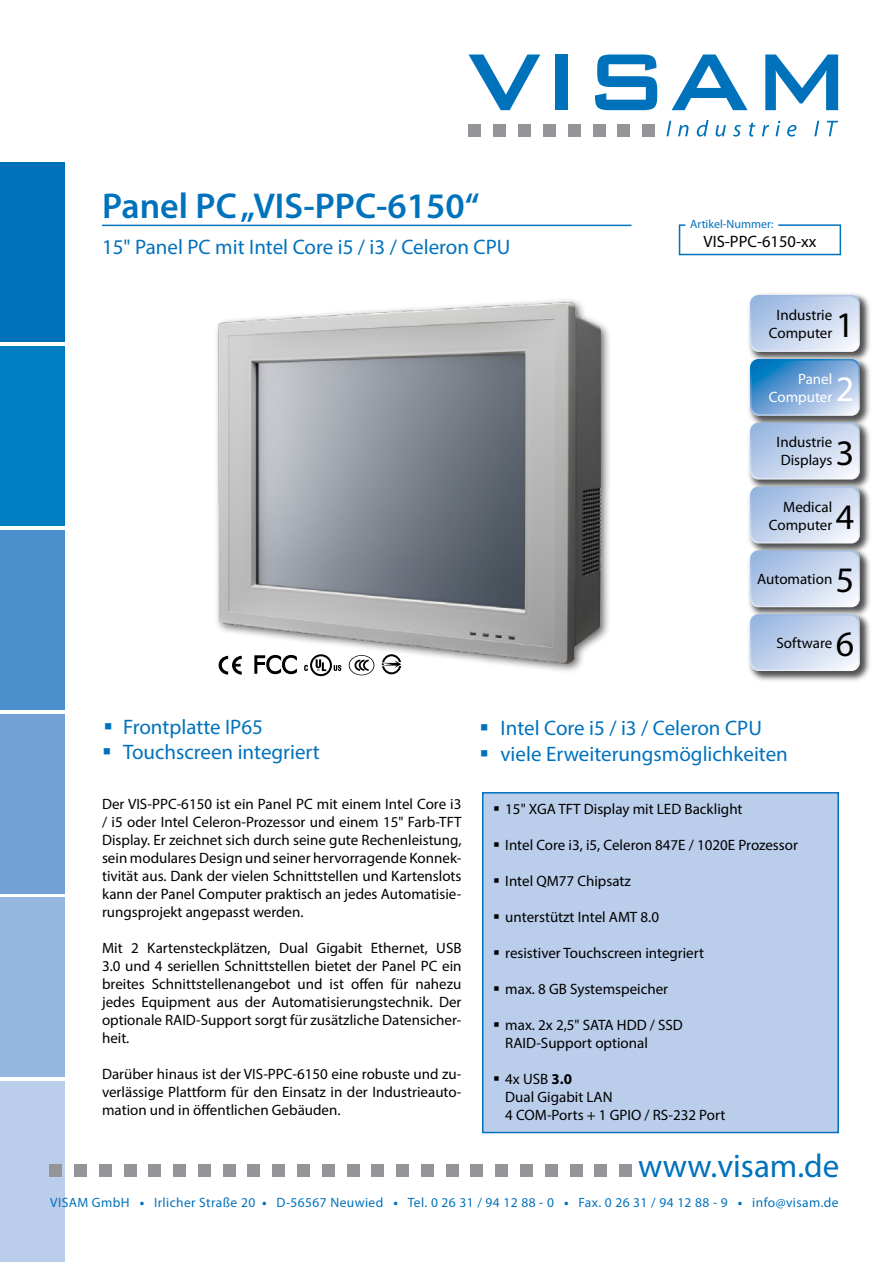
<style>
.page{position:relative;width:893px;height:1263px;background:#fff}
.page>*{position:absolute;margin:0;border:0;box-sizing:border-box;transform-origin:0 0}
.t1{font:600 36px "Myriad Pro";color:#0072bc}
.t2{font:36px "Myriad Pro";color:#000}
.t3{font:36px "Myriad Pro";color:#fff}
.t4{font:33px "Myriad Pro";color:#0072bc}
.t5{font:21px "Myriad Pro";color:#0072bc}
.t6{font:16.5px "Myriad Pro";color:#000}
.t7{font:15px/18px "Myriad Pro";color:#000}
.t8{font:15px/18px "Myriad Pro";color:#fff;text-align:right}
.t9{font:13.5px "Myriad Pro";letter-spacing:.03em;color:#0072bc}
.t10{font:12px "Myriad Pro";color:#0072bc}
.s1{font-weight:700}
</style>
<div class="page">
<div style="left:0;top:1081px;width:65px;height:181px;background:#bacdea"></div>
<div style="left:0;top:162px;width:65px;height:180px;background:#0072bc"></div>
<div style="left:0;top:346px;width:65px;height:180px;background:#007ec3"></div>
<div style="left:0;top:530px;width:65px;height:180px;background:#4a8ecc"></div>
<div style="left:0;top:714px;width:65px;height:179px;background:#72a1d5"></div>
<div style="left:0;top:897px;width:65px;height:180px;background:#95b6df"></div>
<div style="left:124px;top:1165px;width:12px;height:12px;background:#939598"></div>
<div style="left:149px;top:1165px;width:12px;height:12px;background:#939598"></div>
<div style="left:173px;top:1165px;width:13px;height:12px;background:#939598"></div>
<div style="left:198px;top:1165px;width:13px;height:12px;background:#939598"></div>
<div style="left:223px;top:1165px;width:12px;height:12px;background:#939598"></div>
<div style="left:248px;top:1165px;width:12px;height:12px;background:#939598"></div>
<div style="left:272px;top:1165px;width:13px;height:12px;background:#939598"></div>
<div style="left:50px;top:1164px;width:12px;height:13px;background:#939598"></div>
<div style="left:74px;top:1164px;width:13px;height:13px;background:#939598"></div>
<div style="left:99px;top:1164px;width:12px;height:13px;background:#939598"></div>
<div style="left:421px;top:1165px;width:13px;height:12px;background:#939598"></div>
<div style="left:446px;top:1165px;width:12px;height:12px;background:#939598"></div>
<div style="left:471px;top:1165px;width:12px;height:12px;background:#939598"></div>
<div style="left:495px;top:1165px;width:13px;height:12px;background:#939598"></div>
<div style="left:520px;top:1165px;width:13px;height:12px;background:#939598"></div>
<div style="left:545px;top:1165px;width:12px;height:12px;background:#939598"></div>
<div style="left:570px;top:1165px;width:12px;height:12px;background:#939598"></div>
<div style="left:297px;top:1164px;width:13px;height:13px;background:#939598"></div>
<div style="left:322px;top:1164px;width:12px;height:13px;background:#939598"></div>
<div style="left:347px;top:1164px;width:12px;height:13px;background:#939598"></div>
<div style="left:372px;top:1164px;width:12px;height:13px;background:#939598"></div>
<div style="left:396px;top:1164px;width:13px;height:13px;background:#939598"></div>
<div style="left:595px;top:1164px;width:12px;height:13px;background:#939598"></div>
<div style="left:619px;top:1164px;width:13px;height:13px;background:#939598"></div>
<svg style="left:679px;top:224px;width:162px;height:31px"></svg>
<img style="left:748px;top:293px;width:122px;height:62px">
<svg style="left:750px;top:295px;width:110px;height:57px;background:#c5d4ec"></svg>
<img style="left:748px;top:355px;width:122px;height:63px">
<svg style="left:750px;top:359px;width:110px;height:57px;background:#76a8d7"></svg>
<img style="left:748px;top:418px;width:122px;height:65px">
<svg style="left:750px;top:423px;width:110px;height:57px;background:#c4d3eb"></svg>
<img style="left:748px;top:483px;width:122px;height:63px">
<svg style="left:750px;top:487px;width:110px;height:56px;background:#c5d4ec"></svg>
<img style="left:748px;top:546px;width:122px;height:64px">
<svg style="left:750px;top:550px;width:110px;height:57px;background:#c5d4ec"></svg>
<img style="left:748px;top:610px;width:122px;height:71px">
<svg style="left:750px;top:614px;width:110px;height:57px;background:#c5d4ec"></svg>
<svg style="left:468px;top:54px;width:72px;height:56px"></svg>
<div style="left:555px;top:54px;width:13px;height:56px;background:#0072bc"></div>
<svg style="left:595px;top:54px;width:62px;height:56px"></svg>
<svg style="left:672px;top:54px;width:76px;height:56px"></svg>
<svg style="left:765px;top:54px;width:73px;height:56px"></svg>
<div style="left:468px;top:124px;width:13px;height:12px;background:#939598"></div>
<div style="left:493px;top:124px;width:13px;height:12px;background:#939598"></div>
<div style="left:518px;top:124px;width:13px;height:12px;background:#939598"></div>
<div style="left:543px;top:124px;width:12px;height:12px;background:#939598"></div>
<div style="left:568px;top:124px;width:12px;height:12px;background:#939598"></div>
<div style="left:593px;top:124px;width:12px;height:12px;background:#939598"></div>
<div style="left:618px;top:124px;width:12px;height:12px;background:#939598"></div>
<div style="left:642px;top:124px;width:13px;height:12px;background:#939598"></div>
<svg style="left:666px;top:121px;width:5px;height:15px"></svg>
<svg style="left:678px;top:125px;width:10px;height:11px"></svg>
<svg style="left:697px;top:120px;width:11px;height:17px"></svg>
<svg style="left:716px;top:125px;width:10px;height:12px"></svg>
<svg style="left:733px;top:125px;width:8px;height:12px"></svg>
<svg style="left:749px;top:122px;width:6px;height:15px"></svg>
<svg style="left:762px;top:125px;width:7px;height:11px"></svg>
<svg style="left:775px;top:121px;width:5px;height:15px"></svg>
<svg style="left:787px;top:125px;width:9px;height:12px"></svg>
<svg style="left:814px;top:121px;width:5px;height:15px"></svg>
<svg style="left:827px;top:121px;width:11px;height:15px"></svg>
<img style="left:216px;top:300px;width:393px;height:377px">
<hr style="left:102px;top:225px;width:529px;height:1px;background:#0072bc">
<svg style="left:219px;top:656px;width:23px;height:19px"></svg>
<svg style="left:304px;top:654px;width:37px;height:22px"></svg>
<svg style="left:349px;top:655px;width:25px;height:20px"></svg>
<div style="left:350px;top:656px;width:24px;height:19px;background:#fff;border-radius:50%"></div>
<svg style="left:354px;top:660px;width:15px;height:11px"></svg>
<svg style="left:382px;top:654px;width:19px;height:20px"></svg>
<div style="left:384px;top:656px;width:15px;height:16px;background:#fff;border-radius:50%"></div>
<svg style="left:382px;top:660px;width:20px;height:8px"></svg>
<svg style="left:254px;top:654px;width:44px;height:21px"></svg>
<div style="left:482px;top:792px;width:357px;height:341px;background:#bacdea;border:2px solid #0072bc"></div>
<h1 class="t1" style="left:102px;top:183px;width:379px">Panel PC „VIS-PPC-6150“</h1>
<h3 class="t5" style="left:102px;top:234px;width:410px">15" Panel PC mit Intel Core i5 / i3 / Celeron CPU</h3>
<p class="t10" style="left:690px;top:216px;width:85px">Artikel-Nummer:</p>
<p class="t6" style="left:703px;top:231px;width:114px">VIS-PPC-6150-xx</p>
<p class="t7" style="left:769px;top:306px;width:65px;text-align:center">Industrie<br>Computer</p>
<p class="t8" style="left:769px;top:370px;width:65px">Panel<br>Computer</p>
<h1 class="t3" style="left:836px;top:367px;width:20px">2</h1>
<p class="t7" style="left:777px;top:433px;width:57px">Industrie<br>Displays</p>
<h1 class="t2" style="left:836px;top:430px;width:20px">3</h1>
<p class="t7" style="left:769px;top:497px;width:65px;text-align:right">Medical<br>Computer</p>
<h1 class="t2" style="left:836px;top:494px;width:20px">4</h1>
<h1 class="t2" style="left:836px;top:303px;width:20px">1</h1>
<p class="t7" style="left:757px;top:570px;width:77px">Automation</p>
<h1 class="t2" style="left:836px;top:558px;width:20px">5</h1>
<p class="t7" style="left:776px;top:634px;width:57px">Software</p>
<h1 class="t2" style="left:836px;top:622px;width:20px">6</h1>
<h3 class="t5" style="left:104px;top:714px;width:161px">▪ Frontplatte IP65</h3>
<h3 class="t5" style="left:102px;top:739px;width:219px">▪ Touchscreen integriert</h3>
<p class="t7" style="left:102px;top:794px;width:361px;text-align:justify">Der VIS-PPC-6150 ist ein Panel PC mit einem Intel Core i3 / i5 oder Intel Celeron-Prozessor und einem 15" Farb-TFT Display. Er zeichnet sich durch seine gute Rechenleistung, sein modulares Design und seiner hervorragende Konnek&shy;tivität aus. Dank der vielen Schnittstellen und Kartenslots kann der Panel Computer praktisch an jedes Automatisie&shy;rungsprojekt angepasst werden.</p>
<p class="t7" style="left:102px;top:938px;width:361px;text-align:justify">Mit 2 Kartensteckplätzen, Dual Gigabit Ethernet, USB 3.0 und 4 seriellen Schnittstellen bietet der Panel PC ein breites Schnittstellenangebot und ist offen für nahezu jedes Equipment aus der Automatisierungstechnik. Der optionale RAID-Support sorgt für zusätzliche Datensicher&shy;heit.</p>
<p class="t7" style="left:102px;top:1064px;width:361px;text-align:justify">Darüber hinaus ist der VIS-PPC-6150 eine robuste und zu&shy;verlässige Plattform für den Einsatz in der Industrieauto&shy;mation und in öffentlichen Gebäuden.</p>
<h3 class="t5" style="left:479px;top:715px;width:284px">▪ Intel Core i5 / i3 / Celeron CPU</h3>
<h3 class="t5" style="left:479px;top:740px;width:310px">▪ viele Erweiterungsmöglichkeiten</h3>
<p class="t7" style="left:493px;top:800px;width:251px">▪ 15" XGA TFT Display mit LED Backlight</p>
<p class="t7" style="left:493px;top:836px;width:306px">▪ Intel Core i3, i5, Celeron 847E / 1020E Prozessor</p>
<p class="t7" style="left:493px;top:872px;width:139px">▪ Intel QM77 Chipsatz</p>
<p class="t7" style="left:493px;top:908px;width:167px">▪ unterstützt Intel AMT 8.0</p>
<p class="t7" style="left:493px;top:944px;width:212px">▪ resistiver Touchscreen integriert</p>
<p class="t7" style="left:493px;top:980px;width:176px">▪ max. 8 GB Systemspeicher</p>
<p class="t7" style="left:505px;top:1016px;width:179px;text-indent:-12px">▪ max. 2x 2,5" SATA HDD / SSD<br>RAID-Support optional</p>
<p class="t7" style="left:505px;top:1070px;width:222px;text-indent:-12px">▪ 4x USB <span class="s1">3.0<br></span>Dual Gigabit LAN<br>4 COM-Ports + 1 GPIO / RS-232 Port</p>
<h2 class="t4" style="left:638px;top:1145px;width:203px">www.visam.de</h2>
<p class="t9" style="left:50px;top:1194px;width:790px">VISAM GmbH <span class="s1">•</span> Irlicher Straße 20 <span class="s1">•</span> D-56567 Neuwied <span class="s1">•</span> Tel. 0 26 31 / 94 12 88 - 0 <span class="s1">•</span> Fax. 0 26 31 / 94 12 88 - 9 <span class="s1">•</span> info@visam.de</p>
</div>
